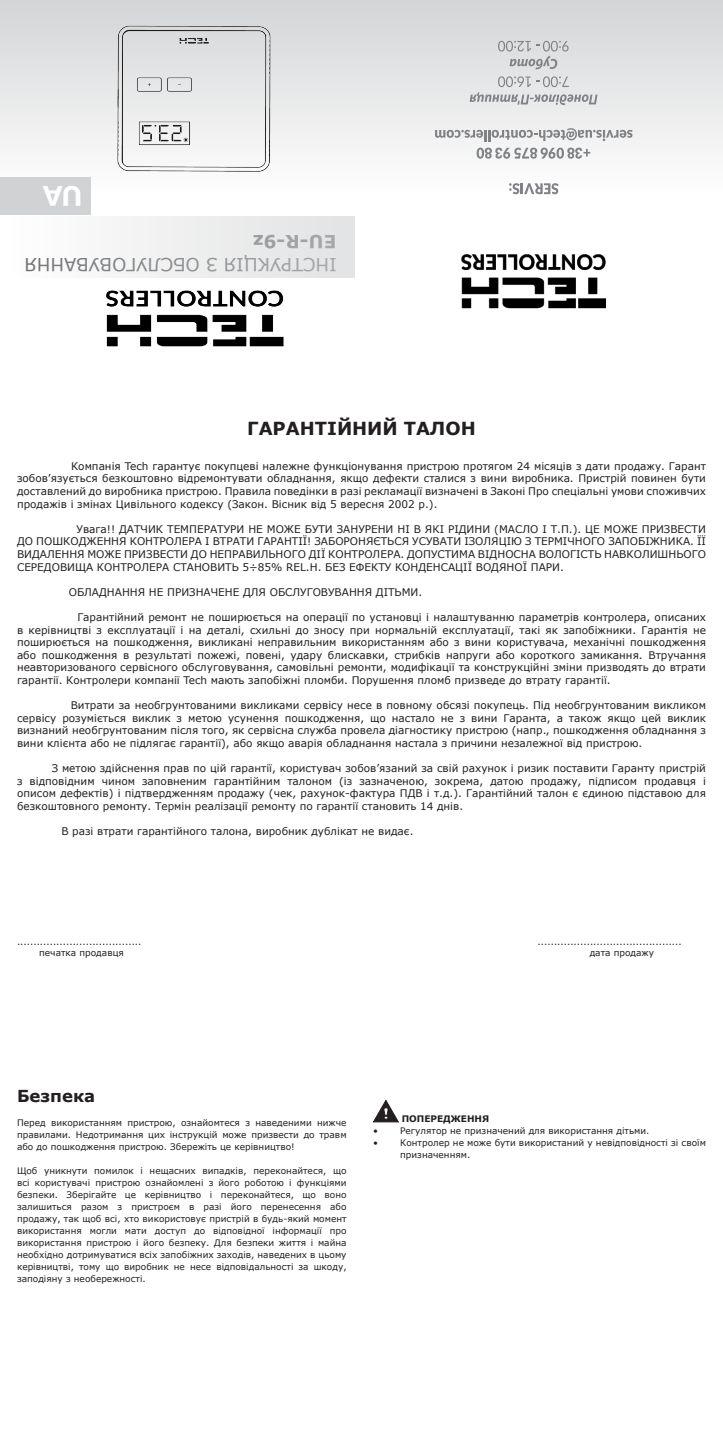
<style>
.page{position:relative;width:723px;height:1446px;background:#fff}
.page>*{position:absolute;margin:0;border:0;box-sizing:border-box;transform-origin:0 0}
.t1{font:900 27px "Lato";color:#fff}
.t2{font:18px "Verdana";color:#6f7073}
.t3{font:700 18px "Verdana";color:#231f20}
.t4{font:700 18px "Verdana";color:#6f7073}
.Nagłówek_1{font:700 16.5px "Verdana";color:#231f20}
.t5{font:10.5px/12.6px "Verdana";color:#231f20;text-align:justify}
.t6{font:9px/12px "Verdana";color:#231f20;text-align:justify}
.t7{font:700 9px "Verdana";color:#231f20}
</style>
<div class="page">
<div style="left:0;top:0;width:723px;height:193px;background:linear-gradient(to bottom,#d3d4d6,#fefefe)"></div>
<img style="left:106px;top:290px;width:178px;height:57px">
<div style="left:10px;top:216px;width:345px;height:61px;background:linear-gradient(to right,#fefefe,#e2e2e3)"></div>
<svg style="left:373px;top:1100px;width:25px;height:22px"></svg>
<img style="left:47px;top:0;width:294px;height:224px">
<div style="left:0;top:178px;width:91px;height:37px;background:#d1d2d4"></div>
<svg style="left:477px;top:148px;width:113px;height:11px"></svg>
<svg style="left:509px;top:183px;width:50px;height:11px"></svg>
<svg style="left:435px;top:128px;width:198px;height:13px"></svg>
<svg style="left:469px;top:76px;width:128px;height:29px;background:#d2d3d4"></svg>
<svg style="left:498px;top:41px;width:70px;height:28px;background:#cacbcd"></svg>
<img style="left:461px;top:254px;width:145px;height:55px">
<p class="t1" style="left:82px;top:211px;width:40px;rotate:-180deg">UA</p>
<p class="t4" style="left:336px;top:254px;width:85px;rotate:-180deg">EU-R-9z</p>
<p class="t2" style="left:337px;top:276px;width:314px;rotate:-180deg">ІНСТРУКЦІЯ З ОБСЛУГОВУВАННЯ</p>
<p class="t3" style="left:247px;top:416px;width:230px">ГАРАНТІЙНИЙ ТАЛОН</p>
<p class="t5" style="left:17px;top:459px;width:690px;text-indent:54px">Компанія Tech гарантує покупцеві належне функціонування пристрою протягом 24 місяців з дати продажу. Гарант зобов’язується безкоштовно відремонтувати обладнання, якщо дефекти сталися з вини виробника. Пристрій повинен бути доставлений до виробника пристрою. Правила поведінки в разі рекламації визначені в Законі Про спеціальні умови споживчих продажів і змінах Цивільного кодексу (Закон. Вісник від 5 вересня 2002 р.).</p>
<p class="t5" style="left:17px;top:522px;width:690px;text-indent:60px">Увага!! ДАТЧИК ТЕМПЕРАТУРИ НЕ МОЖЕ БУТИ ЗАНУРЕНИ НІ В ЯКІ РІДИНИ (МАСЛО І Т.П.). ЦЕ МОЖЕ ПРИЗВЕСТИ ДО ПОШКОДЖЕННЯ КОНТРОЛЕРА І ВТРАТИ ГАРАНТІЇ! ЗАБОРОНЯЄТЬСЯ УСУВАТИ ІЗОЛЯЦІЮ З ТЕРМІЧНОГО ЗАПОБІЖНИКА. ЇЇ ВИДАЛЕННЯ МОЖЕ ПРИЗВЕСТИ ДО НЕПРАВИЛЬНОГО ДІЇ КОНТРОЛЕРА. ДОПУСТИМА ВІДНОСНА ВОЛОГІСТЬ НАВКОЛИШНЬОГО СЕРЕДОВИЩА КОНТРОЛЕРА СТАНОВИТЬ 5÷85% REL.H. БЕЗ ЕФЕКТУ КОНДЕНСАЦІЇ ВОДЯНОЇ ПАРИ.</p>
<p class="t5" style="left:69px;top:585px;width:355px">ОБЛАДНАННЯ НЕ ПРИЗНАЧЕНЕ ДЛЯ ОБСЛУГОВУВАННЯ ДІТЬМИ.</p>
<p class="t5" style="left:17px;top:611px;width:690px;text-indent:60px">Гарантійний ремонт не поширюється на операції по установці і налаштуванню параметрів контролера, описаних в керівництві з експлуатації і на деталі, схильні до зносу при нормальній експлуатації, такі як запобіжники. Гарантія не поширюється на пошкодження, викликані неправильним використанням або з вини користувача, механічні пошкодження або пошкодження в результаті пожежі, повені, удару блискавки, стрибків напруги або короткого замикання. Втручання неавторизованого сервісного обслуговування, самовільні ремонти, модифікації та конструкційні зміни призводять до втрати гарантії. Контролери компанії Tech мають запобіжні пломби. Порушення пломб призведе до втрату гарантії.</p>
<p class="t5" style="left:17px;top:699px;width:690px;text-indent:54px">Витрати за необгрунтованими викликами сервісу несе в повному обсязі покупець. Під необгрунтованим викликом сервісу розуміється виклик з метою усунення пошкодження, що настало не з вини Гаранта, а також якщо цей виклик визнаний необгрунтованим після того, як сервісна служба провела діагностику пристрою (напр., пошкодження обладнання з вини клієнта або не підлягає гарантії), або якщо аварія обладнання настала з причини незалежної від пристрою.</p>
<p class="t5" style="left:17px;top:762px;width:690px;text-indent:35px">З метою здійснення прав по цій гарантії, користувач зобов’язаний за свій рахунок і ризик поставити Гаранту пристрій з відповідним чином заповненим гарантійним талоном (із зазначеною, зокрема, датою продажу, підписом продавця і описом дефектів) і підтвердженням продажу (чек, рахунок-фактура ПДВ і т.д.). Гарантійний талон є єдиною підставою для безкоштовного ремонту. Термін реалізації ремонту по гарантії становить 14 днів.</p>
<p class="t5" style="left:61px;top:825px;width:354px">В разі втрати гарантійного талона, виробник дублікат не видає.</p>
<p class="t6" style="left:17px;top:935px;width:126px">......................................</p>
<p class="t6" style="left:537px;top:935px;width:146px">............................................</p>
<p class="t6" style="left:39px;top:946px;width:86px">печатка продавця</p>
<p class="t6" style="left:590px;top:946px;width:66px">дата продажу</p>
<p class="Nagłówek_1" style="left:17px;top:1084px;width:80px">Безпека</p>
<p class="t6" style="left:17px;top:1117px;width:331px">Перед використанням пристрою, ознайомтеся з наведеними нижче правилами. Недотримання цих інструкцій може призвести до травм або до пошкодження пристрою. Збережіть це керівництво!</p>
<p class="t6" style="left:17px;top:1165px;width:331px">Щоб уникнути помилок і нещасних випадків, переконайтеся, що всі користувачі пристрою ознайомлені з його роботою і функціями безпеки. Зберігайте це керівництво і переконайтеся, що воно залишиться разом з пристроєм в разі його перенесення або продажу, так щоб всі, хто використовує пристрій в будь-який момент використання могли мати доступ до відповідної інформації про використання пристрою і його безпеку. Для безпеки життя і майна необхідно дотримуватися всіх запобіжних заходів, наведених в цьому керівництві, тому що виробник не несе відповідальності за шкоду, заподіяну з необережності.</p>
<p class="t7" style="left:402px;top:1112px;width:89px">ПОПЕРЕДЖЕННЯ</p>
<p class="t6" style="left:373px;top:1125px;width:6px">•</p>
<p class="t6" style="left:400px;top:1125px;width:251px">Регулятор не призначений для використання дітьми.</p>
<p class="t6" style="left:373px;top:1137px;width:6px">•</p>
<p class="t6" style="left:400px;top:1137px;width:307px">Контролер не може бути використаний у невідповідності зі своїм призначенням.</p>
</div>
